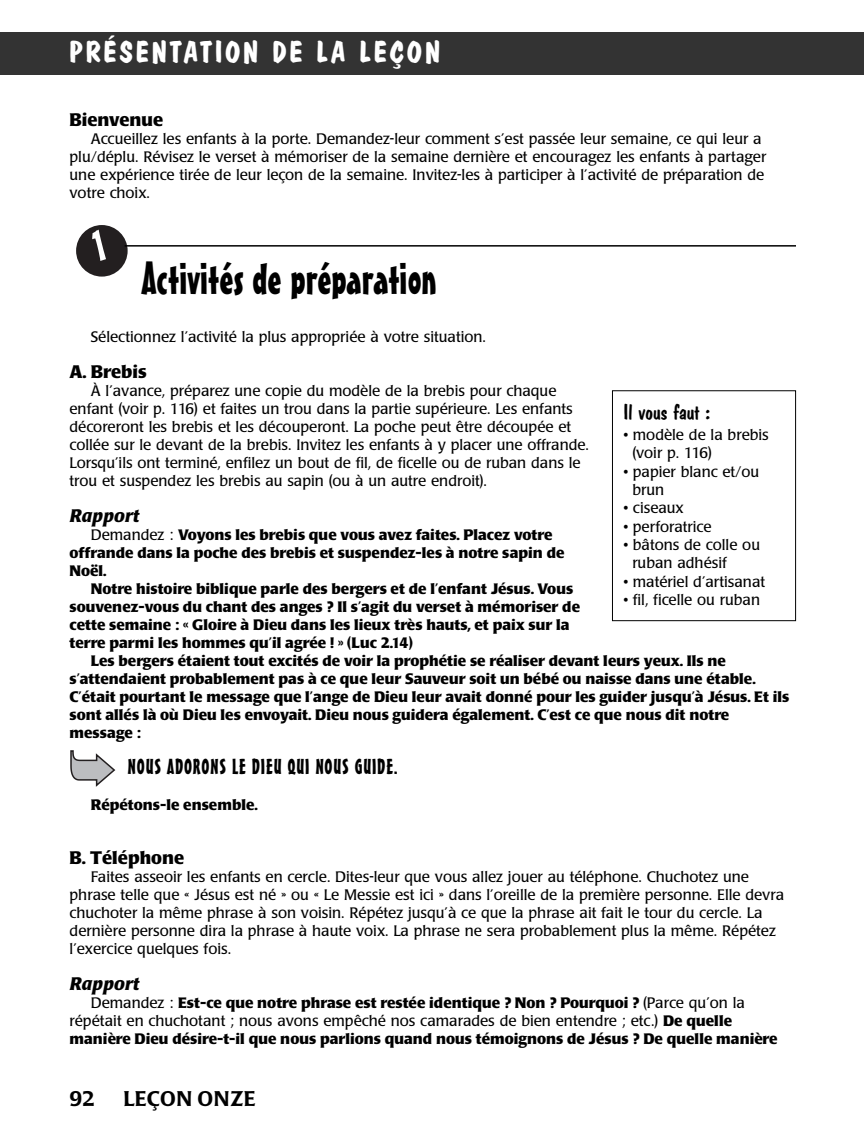
<style>
.page{position:relative;width:864px;height:1148px;background:#fff}
.page>*{position:absolute;margin:0;border:0;box-sizing:border-box;transform-origin:0 0}
.t1{font:45px "Mister Earl BT";color:#000}
.t2{font:700 30px "Dom Casual D";letter-spacing:.095em;color:#fff}
.t3{font:21px "Mister Earl BT";letter-spacing:.04em;color:#000}
.t4{font:500 21px "Poppl Laudatio";letter-spacing:.02em;color:#000}
.t5{font:21px "Dom Casual D";color:#000;scale:1.05 1}
.t6{font:700 18px "Poppl Laudatio";color:#000}
.t7{font:italic 700 18px "Poppl Laudatio";color:#000}
.t8{font:15px/18px "Poppl Laudatio";color:#000}
.t9{font:700 15px/18px "Poppl Laudatio";color:#000}
.s1{font-weight:400}
</style>
<div class="page">
<hr style="left:125px;top:245px;width:671px;height:1px;background:#000">
<div style="left:0;top:32px;width:864px;height:42px;background:#333"></div>
<div style="left:612px;top:390px;width:184px;height:231px;border:1px solid #000"></div>
<svg style="left:70px;top:750px;width:45px;height:37px"></svg>
<svg style="left:76px;top:225px;width:52px;height:51px"></svg>
<h2 class="t2" style="left:70px;top:34px;width:372px">PRÉSENTATION DE LA LEÇON</h2>
<p class="t6" style="left:70px;top:113px;width:95px">Bienvenue</p>
<p class="t8" style="left:70px;top:131px;width:698px;text-indent:21px">Accueillez les enfants à la porte. Demandez-leur comment s’est passée leur semaine, ce qui leur a plu/déplu. Révisez le verset à mémoriser de la semaine dernière et encouragez les enfants à partager une expérience tirée de leur leçon de la semaine. Invitez-les à participer à l’activité de préparation de votre choix.</p>
<h1 class="t1" style="left:142px;top:261px;width:297px">Activités de préparation</h1>
<p class="t8" style="left:91px;top:329px;width:397px">Sélectionnez l’activité la plus appropriée à votre situation.</p>
<p class="t6" style="left:70px;top:365px;width:79px">A. Brebis</p>
<p class="t8" style="left:70px;top:383px;width:521px;text-indent:21px">À l’avance, préparez une copie du modèle de la brebis pour chaque enfant (voir p. 116) et faites un trou dans la partie supérieure. Les enfants décoreront les brebis et les découperont. La poche peut être découpée et collée sur le devant de la brebis. Invitez les enfants à y placer une offrande.<br>Lorsqu’ils ont terminé, enfilez un bout de fil, de ficelle ou de ruban dans le trou et suspendez les brebis au sapin (ou à un autre endroit).</p>
<p class="t7" style="left:70px;top:509px;width:71px">Rapport</p>
<p class="t9" style="left:70px;top:527px;width:497px;text-indent:21px"><span class="s1">Demandez :</span> Voyons les brebis que vous avez faites. Placez votre offrande dans la poche des brebis et suspendez-les à notre sapin de<br>Noël.</p>
<p class="t9" style="left:70px;top:581px;width:512px;text-indent:21px">Notre histoire biblique parle des bergers et de l’enfant Jésus. Vous souvenez-vous du chant des anges ? Il s’agit du verset à mémoriser de cette semaine : « Gloire à Dieu dans les lieux très hauts, et paix sur la terre parmi les hommes qu’il agrée ! » (Luc 2.14)</p>
<p class="t9" style="left:70px;top:653px;width:721px;text-indent:21px">Les bergers étaient tout excités de voir la prophétie se réaliser devant leurs yeux. Ils ne s’attendaient probablement pas à ce que leur Sauveur soit un bébé ou naisse dans une étable.<br>C’était pourtant le message que l’ange de Dieu leur avait donné pour les guider jusqu’à Jésus. Et ils sont allés là où Dieu les envoyait. Dieu nous guidera également. C’est ce que nous dit notre message :</p>
<h3 class="t3" style="left:128px;top:759px;width:271px">NOUS ADORONS LE DIEU QUI NOUS GUIDE.</h3>
<p class="t9" style="left:91px;top:797px;width:168px">Répétons-le ensemble.</p>
<p class="t6" style="left:70px;top:851px;width:116px">B. Téléphone</p>
<p class="t8" style="left:70px;top:869px;width:716px;text-indent:21px">Faites asseoir les enfants en cercle. Dites-leur que vous allez jouer au téléphone. Chuchotez une phrase telle que « Jésus est né » ou « Le Messie est ici » dans l’oreille de la première personne. Elle devra chuchoter la même phrase à son voisin. Répétez jusqu’à ce que la phrase ait fait le tour du cercle. La dernière personne dira la phrase à haute voix. La phrase ne sera probablement plus la même. Répétez l’exercice quelques fois.</p>
<p class="t7" style="left:70px;top:977px;width:71px">Rapport</p>
<p class="t9" style="left:70px;top:995px;width:709px;text-indent:21px"><span class="s1">Demandez :</span> Est-ce que notre phrase est restée identique ? Non ? Pourquoi ? <span class="s1">(Parce qu’on la répétait en chuchotant ; nous avons empêché nos camarades de bien entendre ; etc.)</span> De quelle manière Dieu désire-t-il que nous parlions quand nous témoignons de Jésus ? De quelle manière</p>
<h3 class="t5" style="left:623px;top:399px;width:84px">Il vous faut :</h3>
<p class="t8" style="left:632px;top:427px;width:138px;text-indent:-9px">• modèle de la brebis (voir p. 116)</p>
<p class="t8" style="left:632px;top:464px;width:128px;text-indent:-9px">• papier blanc et/ou brun</p>
<p class="t8" style="left:623px;top:500px;width:62px">• ciseaux</p>
<p class="t8" style="left:623px;top:519px;width:90px">• perforatrice</p>
<p class="t8" style="left:632px;top:537px;width:129px;text-indent:-9px">• bâtons de colle ou ruban adhésif</p>
<p class="t8" style="left:623px;top:574px;width:143px">• matériel d’artisanat</p>
<p class="t8" style="left:623px;top:592px;width:138px">• fil, ficelle ou ruban</p>
<h3 class="t4" style="left:70px;top:1090px;width:27px">92</h3>
<h3 class="t4" style="left:124px;top:1090px;width:134px">LEÇON ONZE</h3>
</div>
